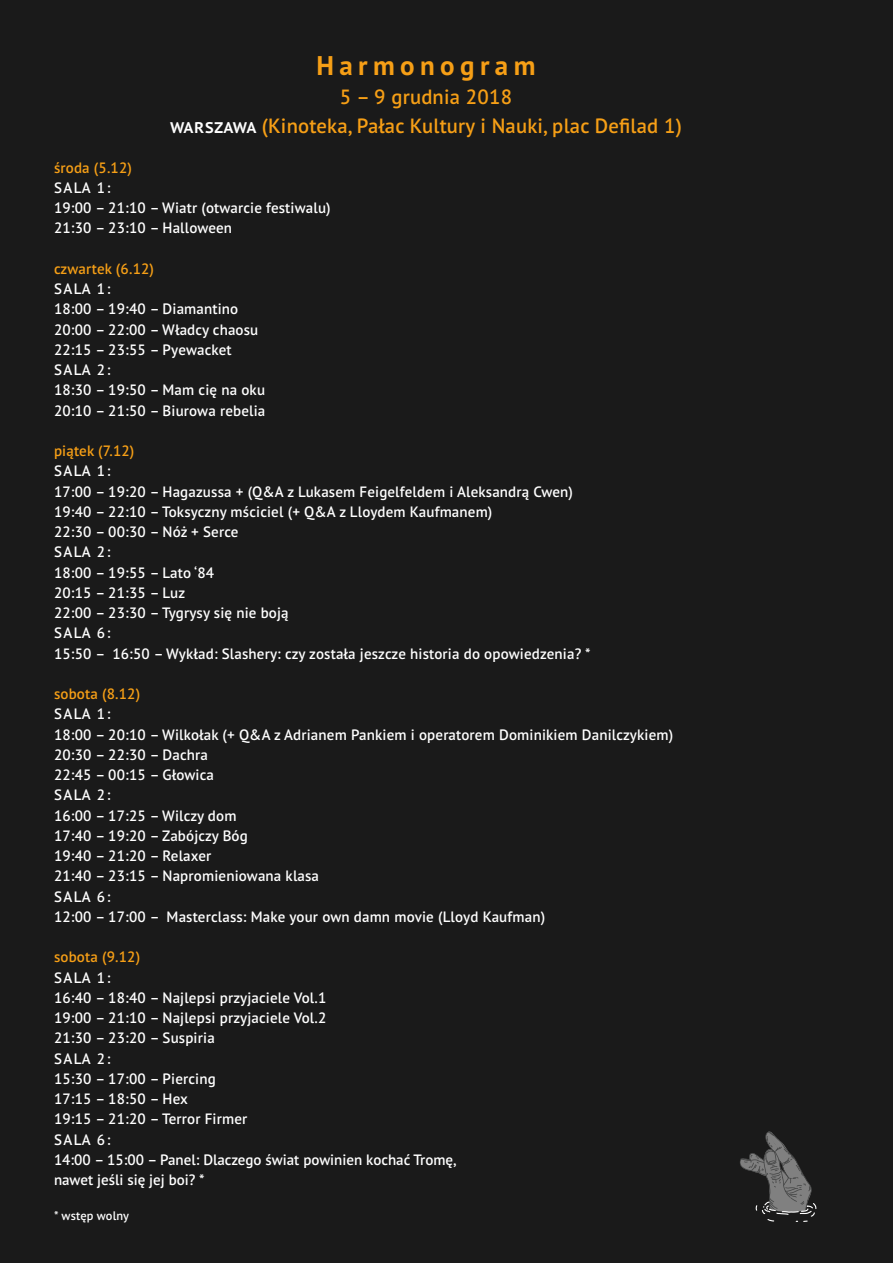
<style>
.page{position:relative;width:893px;height:1263px;background:#1a1a1a}
.page>*{position:absolute;margin:0;border:0;box-sizing:border-box;transform-origin:0 0}
.t1{font:700 27px "PT Sans Pro";letter-spacing:.2em;color:#f69f16}
.t2{font:600 20.55px/28.8px "PT Sans Pro";letter-spacing:.01em;color:#f69f16;text-align:center}
.t3{font:600 15px/20.2px "PT Sans Pro";letter-spacing:.01em;color:#fff}
.t4{font:600 15px "PT Sans Pro";letter-spacing:.01em;color:#f69f16}
.t5{font:600 12.3px "PT Sans Pro";letter-spacing:.01em;color:#fff}
.s1{color:#fff}
</style>
<div class="page">
<svg style="left:740px;top:1131px;width:76px;height:91px"></svg>
<h1 class="t1" style="left:316px;top:48px;width:220px">Harmonogram</h1>
<h2 class="t2" style="left:170px;top:82px;width:513px">5 – 9 grudnia 2018<br><span class="s1">warszawa</span> (Kinoteka, Pałac Kultury i Nauki, plac Defilad 1)</h2>
<p class="t4" style="left:54px;top:158px;width:80px">środa (5.12)</p>
<p class="t3" style="left:54px;top:177px;width:278px">SALA 1:<br>19:00 – 21:10 – Wiatr (otwarcie festiwalu)<br>21:30 – 23:10 – Halloween</p>
<p class="t4" style="left:54px;top:259px;width:102px">czwartek (6.12)</p>
<p class="t3" style="left:54px;top:278px;width:213px">SALA 1:<br>18:00 – 19:40 – Diamantino<br>20:00 – 22:00 – Władcy chaosu<br>22:15 – 23:55 – Pyewacket<br>SALA 2:<br>18:30 – 19:50 – Mam cię na oku<br>20:10 – 21:50 – Biurowa rebelia</p>
<p class="t4" style="left:54px;top:441px;width:82px">piątek (7.12)</p>
<p class="t3" style="left:54px;top:461px;width:538px">SALA 1:<br>17:00 – 19:20 – Hagazussa + (Q&amp;A z Lukasem Feigelfeldem i Aleksandrą Cwen)<br>19:40 – 22:10 – Toksyczny mściciel (+ Q&amp;A z Lloydem Kaufmanem)<br>22:30 – 00:30 – Nóż + Serce<br>SALA 2:<br>18:00 – 19:55 – Lato ‘84<br>20:15 – 21:35 – Luz<br>22:00 – 23:30 – Tygrysy się nie boją<br>SALA 6:<br>15:50 – 16:50 – Wykład: Slashery: czy została jeszcze historia do opowiedzenia? *</p>
<p class="t4" style="left:54px;top:684px;width:88px">sobota (8.12)</p>
<p class="t3" style="left:54px;top:704px;width:621px">SALA 1:<br>18:00 – 20:10 – Wilkołak (+ Q&amp;A z Adrianem Pankiem i operatorem Dominikiem Danilczykiem)<br>20:30 – 22:30 – Dachra<br>22:45 – 00:15 – Głowica<br>SALA 2:<br>16:00 – 17:25 – Wilczy dom<br>17:40 – 19:20 – Zabójczy Bóg<br>19:40 – 21:20 – Relaxer<br>21:40 – 23:15 – Napromieniowana klasa<br>SALA 6:<br>12:00 – 17:00 – Masterclass: Make your own damn movie (Lloyd Kaufman)</p>
<p class="t4" style="left:54px;top:947px;width:88px">sobota (9.12)</p>
<p class="t3" style="left:54px;top:967px;width:404px">SALA 1:<br>16:40 – 18:40 – Najlepsi przyjaciele Vol.1<br>19:00 – 21:10 – Najlepsi przyjaciele Vol.2<br>21:30 – 23:20 – Suspiria<br>SALA 2:<br>15:30 – 17:00 – Piercing<br>17:15 – 18:50 – Hex<br>19:15 – 21:20 – Terror Firmer<br>SALA 6:<br>14:00 – 15:00 – Panel: Dlaczego świat powinien kochać Tromę, nawet jeśli się jej boi? *</p>
<p class="t5" style="left:54px;top:1207px;width:77px">* wstęp wolny</p>
</div>
